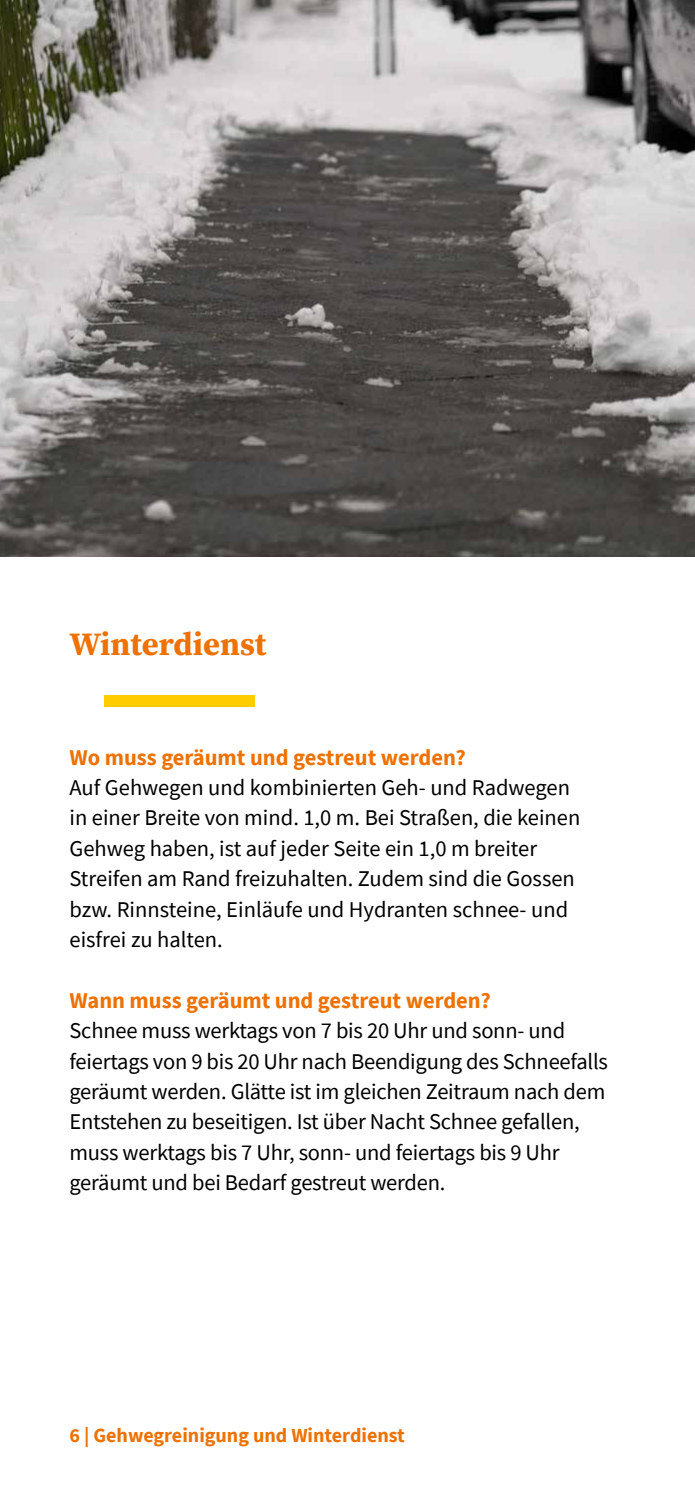
<style>
.page{position:relative;width:695px;height:1489px;background:#fff}
.page>*{position:absolute;margin:0;border:0;box-sizing:border-box;transform-origin:0 0}
.t1{font:700 32.5px "Source Serif Pro";color:#ee7203}
.t2{font:22.5px/30.5px "Source Sans Pro";letter-spacing:-.01em;color:#000}
.t3{font:700 22.5px "Source Sans Pro";color:#ee7203}
.t4{font:700 20px "Source Sans Pro";color:#ee7203}
</style>
<div class="page">
<img style="left:0;top:0;width:694px;height:556px">
<div style="left:104px;top:694px;width:151px;height:12px;background:#fc0"></div>
<h1 class="t1" style="left:69px;top:622px;width:198px">Winterdienst</h1>
<p class="t3" style="left:69px;top:742px;width:398px">Wo muss geräumt und gestreut werden?</p>
<p class="t2" style="left:69px;top:772px;width:512px">Auf Gehwegen und kombinierten Geh- und Radwegen in einer Breite von mind. 1,0 m. Bei Straßen, die keinen Gehweg haben, ist auf jeder Seite ein 1,0 m breiter Streifen am Rand freizuhalten. Zudem sind die Gossen bzw. Rinnsteine, Einläufe und Hydranten schnee- und eisfrei zu halten.</p>
<p class="t3" style="left:69px;top:985px;width:423px">Wann muss geräumt und gestreut werden?</p>
<p class="t2" style="left:69px;top:1015px;width:540px">Schnee muss werktags von 7 bis 20 Uhr und sonn- und feiertags von 9 bis 20 Uhr nach Beendigung des Schneefalls geräumt werden. Glätte ist im gleichen Zeitraum nach dem Entstehen zu beseitigen. Ist über Nacht Schnee gefallen, muss werktags bis 7 Uhr, sonn- und feiertags bis 9 Uhr geräumt und bei Bedarf gestreut werden.</p>
<p class="t4" style="left:69px;top:1421px;width:337px">6 | Gehwegreinigung und Winterdienst</p>
</div>
